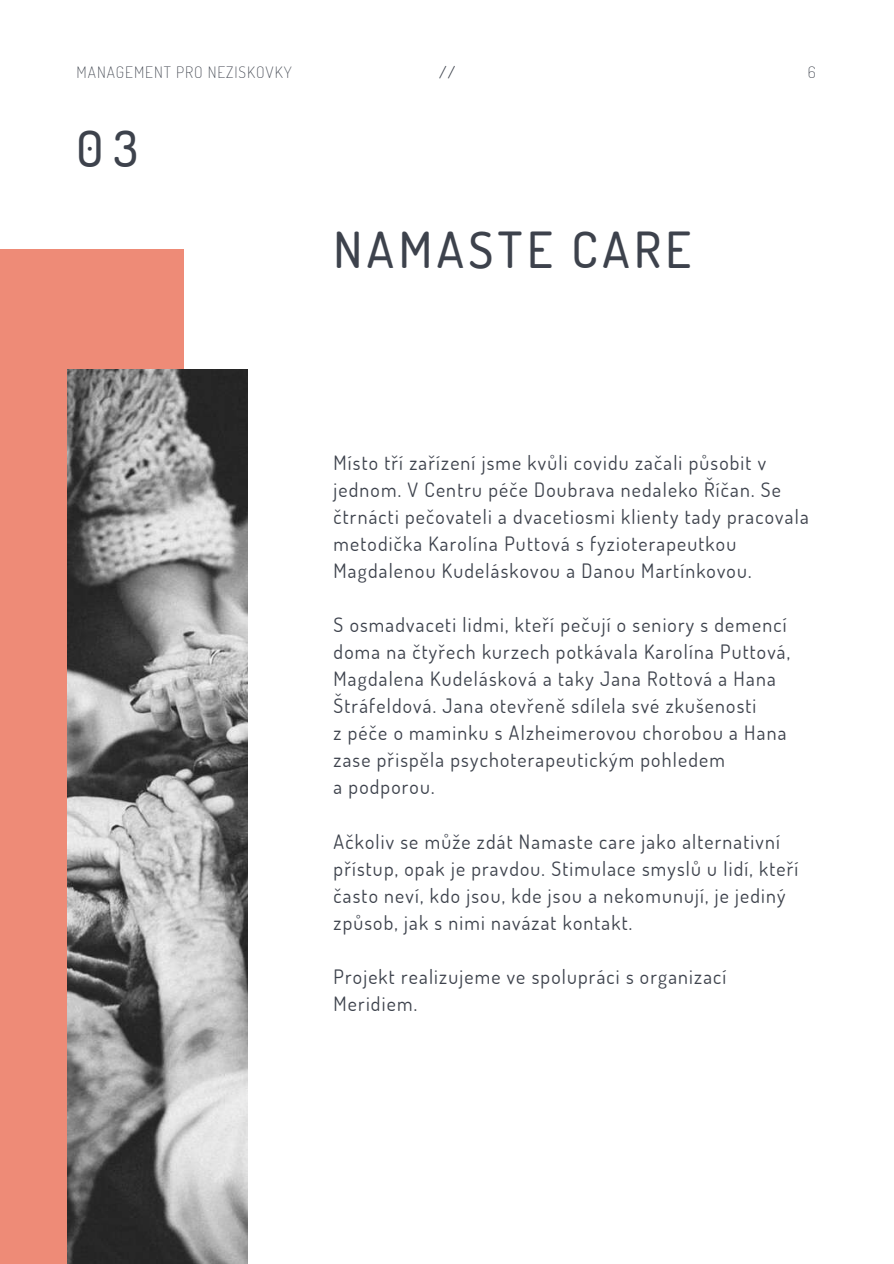
<style>
.page{position:relative;width:894px;height:1264px;background:#fff}
.page>*{position:absolute;margin:0;border:0;box-sizing:border-box;transform-origin:0 0}
.t1{font:500 49.65px "Dosis";letter-spacing:.09em;color:#3d424c}
.t2{font:19.8px/27px "Dosis";letter-spacing:.06em;color:#3d424c}
.t3{font:200 15.75px "Dosis";letter-spacing:.06em;color:#3d424c}
.t4{font:15.75px "Dosis";color:#3d424c}
</style>
<div class="page">
<div style="left:0;top:249px;width:183px;height:1014px;background:#ee8b77"></div>
<img style="left:68px;top:370px;width:180px;height:893px">
<p class="t3" style="left:77px;top:62px;width:216px">MANAGEMENT PRO NEZISKOVKY</p>
<p class="t4" style="left:439px;top:62px;width:17px">//</p>
<p class="t3" style="left:807px;top:62px;width:9px">6</p>
<h1 class="t1" style="left:77px;top:116px;width:63px">03</h1>
<h1 class="t1" style="left:333px;top:217px;width:359px">NAMASTE CARE</h1>
<p class="t2" style="left:333px;top:448px;width:476px">Místo tří zařízení jsme kvůli covidu začali působit v jednom. V Centru péče Doubrava nedaleko Říčan. Se čtrnácti pečovateli a dvacetiosmi klienty tady pracovala metodička Karolína Puttová s fyzioterapeutkou Magdalenou Kudeláskovou a Danou Martínkovou.</p>
<p class="t2" style="left:333px;top:611px;width:458px">S osmadvaceti lidmi, kteří pečují o seniory s demencí doma na čtyřech kurzech potkávala Karolína Puttová, Magdalena Kudelásková a taky Jana Rottová a Hana Štráfeldová. Jana otevřeně sdílela své zkušenosti<br>z péče o maminku s Alzheimerovou chorobou a Hana zase přispěla psychoterapeutickým pohledem<br>a podporou.</p>
<p class="t2" style="left:333px;top:827px;width:466px">Ačkoliv se může zdát Namaste care jako alternativní přístup, opak je pravdou. Stimulace smyslů u lidí, kteří často neví, kdo jsou, kde jsou a nekomunují, je jediný způsob, jak s nimi navázat kontakt.</p>
<p class="t2" style="left:333px;top:962px;width:394px">Projekt realizujeme ve spolupráci s organizací<br>Meridiem.</p>
</div>
